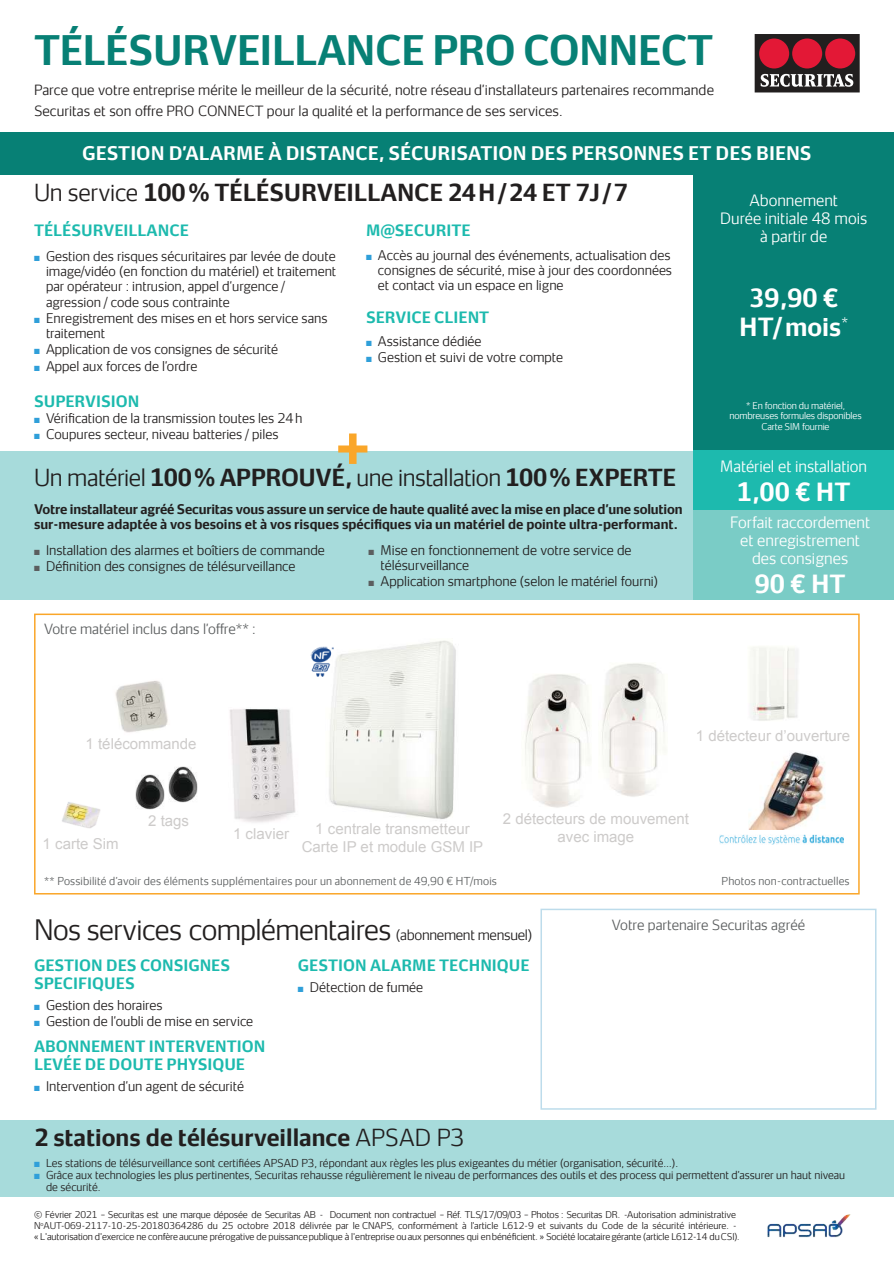
<style>
.page{position:relative;width:894px;height:1263px;background:#fff}
.page>*{position:absolute;margin:0;border:0;box-sizing:border-box;transform-origin:0 0}
.t1{font:700 60px "Securitas Sans TT";color:#faa629}
.t2{font:700 39px "Securitas Sans TT";letter-spacing:-.02em;color:#078075}
.t3{font:300 27px "Securitas Sans TT";letter-spacing:-.02em;color:#221f1f}
.t4{font:700 24px/28.8px "Securitas Sans TT";color:#fff;text-align:center}
.t5{font:700 22.5px "Securitas Sans TT";color:#221f1f}
.t6{font:300 22.5px "Securitas Sans TT";letter-spacing:-.02em;color:#221f1f}
.t7{font:700 18px "Securitas Sans TT";color:#fff}
.t8{font:700 15px/18px "Securitas Sans TT";color:#1dbaae}
.t9{font:15px/18px "Arial";color:#cdcbca;text-align:center}
.t10{font:300 15px/18px "Securitas Sans TT";color:#fff;text-align:center}
.t11{font:300 13.5px/21px "Securitas Sans TT";letter-spacing:.005em;color:#221f1f}
.t12{font:300 13.5px "Securitas Sans TT";color:#5b5e5f}
.t13{font:300 12.75px/15.3px "Securitas Sans TT";color:#221f1f}
.t14{font:700 12.75px/15.3px "Securitas Sans TT";letter-spacing:-.015em;color:#221f1f}
.t15{font:300 10.5px/12px "Securitas Sans TT";color:#221f1f}
.t16{font:300 10.5px "Securitas Sans TT";letter-spacing:.02em;color:#5b5e5f}
.t17{font:300 9px "Securitas Sans TT";letter-spacing:-.015em;color:#221f1f}
.t18{font:300 9px "Securitas Sans";color:#221f1f}
.t19{font:300 9px/10.8px "Securitas Sans TT";letter-spacing:-.015em;color:#fff;text-align:center}
.s1{font-weight:300}
.s2{color:#2f9fd9}
.s3{font-weight:700}
.s4{color:#5b5e5f}
.s5{font-size:13.5px}
.s6{font-family:"Securitas Sans"}
.s7{font-family:"Securitas Sans TT"}
</style>
<div class="page">
<div style="left:0;top:451px;width:893px;height:148px;background:#a7dbdb"></div>
<svg style="left:754px;top:34px;width:105px;height:58px"></svg>
<img style="left:767px;top:1214px;width:84px;height:24px">
<div style="left:693px;top:174px;width:200px;height:299px;background:#078075"></div>
<div style="left:693px;top:451px;width:200px;height:59px;background:#1dbaae"></div>
<div style="left:693px;top:510px;width:200px;height:89px;background:#7accc6"></div>
<div style="left:0;top:132px;width:893px;height:42px;background:#078075"></div>
<div style="left:0;top:1120px;width:893px;height:77px;background:#a7dbdb"></div>
<div style="left:34px;top:614px;width:825px;height:280px;border:2px solid #faa629"></div>
<div style="left:540px;top:909px;width:336px;height:201px;border:2px solid #bddceb"></div>
<img style="left:229px;top:709px;width:67px;height:114px">
<img style="left:325px;top:640px;width:131px;height:180px">
<img style="left:750px;top:647px;width:48px;height:74px">
<img style="left:135px;top:774px;width:29px;height:35px">
<img style="left:168px;top:767px;width:29px;height:35px">
<img style="left:115px;top:681px;width:53px;height:52px">
<img style="left:62px;top:802px;width:38px;height:26px">
<img style="left:525px;top:674px;width:66px;height:134px">
<img style="left:601px;top:663px;width:65px;height:134px">
<img style="left:719px;top:834px;width:124px;height:10px">
<img style="left:748px;top:752px;width:76px;height:77px">
<img style="left:310px;top:647px;width:23px;height:29px">
<h2 class="t2" style="left:34px;top:17px;width:680px">TÉLÉSURVEILLANCE PRO CONNECT</h2>
<p class="t11" style="left:34px;top:78px;width:681px">Parce que votre entreprise mérite le meilleur de la sécurité, notre réseau d’installateurs partenaires recommande<br>Securitas et son offre PRO CONNECT pour la qualité et la performance de ses services.</p>
<h3 class="t7" style="left:82px;top:138px;width:730px">GESTION D’ALARME À DISTANCE, SÉCURISATION DES PERSONNES ET DES BIENS</h3>
<h3 class="t5" style="left:34px;top:173px;width:595px"><span class="s1">Un service</span> 100% TÉLÉSURVEILLANCE 24H /24 ET 7J /7</h3>
<p class="t8" style="left:34px;top:220px;width:156px">TÉLÉSURVEILLANCE</p>
<p class="t13" style="left:46px;top:247px;width:291px;text-indent:-12px"><span class="s2">■</span> Gestion des risques sécuritaires par levée de doute image/vidéo (en fonction du matériel) et traitement par opérateur : intrusion, appel d’urgence / agression / code sous contrainte</p>
<p class="t13" style="left:46px;top:309px;width:283px;text-indent:-12px"><span class="s2">■</span> Enregistrement des mises en et hors service sans traitement</p>
<p class="t13" style="left:34px;top:340px;width:245px"><span class="s2">■</span> Application de vos consignes de sécurité</p>
<p class="t13" style="left:34px;top:357px;width:165px"><span class="s2">■</span> Appel aux forces de l’ordre</p>
<p class="t8" style="left:34px;top:390px;width:107px">SUPERVISION</p>
<p class="t13" style="left:34px;top:409px;width:270px"><span class="s2">■</span> Vérification de la transmission toutes les 24 h</p>
<p class="t13" style="left:34px;top:425px;width:246px"><span class="s2">■</span> Coupures secteur, niveau batteries / piles</p>
<p class="t8" style="left:366px;top:220px;width:106px">M@SECURITE</p>
<p class="t13" style="left:378px;top:246px;width:295px;text-indent:-12px"><span class="s2">■</span> Accès au journal des événements, actualisation des consignes de sécurité, mise à jour des coordonnées et contact via un espace en ligne</p>
<p class="t8" style="left:366px;top:307px;width:125px">SERVICE CLIENT</p>
<p class="t13" style="left:366px;top:332px;width:117px"><span class="s2">■</span> Assistance dédiée</p>
<p class="t13" style="left:366px;top:348px;width:198px"><span class="s2">■</span> Gestion et suivi de votre compte</p>
<h1 class="t1" style="left:334px;top:396px;width:39px">+</h1>
<h3 class="t6" style="left:34px;top:458px;width:643px">Un matériel <span class="s3">100% APPROUVÉ,</span> une installation <span class="s3">100% EXPERTE</span></h3>
<p class="t14" style="left:34px;top:500px;width:649px">Votre installateur agréé Securitas vous assure un service de haute qualité avec la mise en place d’une solution sur-mesure adaptée à vos besoins et à vos risques spécifiques via un matériel de pointe ultra-performant.</p>
<p class="t13" style="left:34px;top:541px;width:292px"><span class="s4">■</span> Installation des alarmes et boîtiers de commande</p>
<p class="t13" style="left:34px;top:557px;width:263px"><span class="s4">■</span> Définition des consignes de télésurveillance</p>
<p class="t13" style="left:380px;top:541px;width:252px;text-indent:-12px"><span class="s4">■</span> Mise en fonctionnement de votre service de télésurveillance</p>
<p class="t13" style="left:368px;top:572px;width:291px"><span class="s4">■</span> Application smartphone (selon le matériel fourni)</p>
<p class="t12" style="left:44px;top:618px;width:213px">Votre matériel inclus dans l’offre** :</p>
<p class="t10" style="left:720px;top:190px;width:148px">Abonnement<br>Durée initiale 48 mois à partir de</p>
<h3 class="t4" style="left:739px;top:280px;width:110px">39,90 €<br>HT/mois<sup>*</sup></h3>
<p class="t19" style="left:729px;top:399px;width:134px">* En fonction du matériel, nombreuses formules disponibles<br>Carte SIM fournie</p>
<p class="t10" style="left:720px;top:456px;width:148px">Matériel et installation</p>
<h3 class="t4" style="left:736px;top:474px;width:115px">1,00 € HT</h3>
<p class="t10" style="left:729px;top:512px;width:141px">Forfait raccordement et enregistrement des consignes</p>
<h3 class="t4" style="left:754px;top:567px;width:93px">90 € HT</h3>
<p class="t9" style="left:86px;top:735px;width:112px">1 télécommande</p>
<p class="t9" style="left:43px;top:834px;width:77px">1 carte Sim</p>
<p class="t9" style="left:148px;top:812px;width:42px">2 tags</p>
<p class="t9" style="left:695px;top:727px;width:156px">1 détecteur d’ouverture</p>
<p class="t9" style="left:233px;top:825px;width:57px">1 clavier</p>
<p class="t9" style="left:301px;top:820px;width:183px">1 centrale transmetteur<br>Carte IP et module GSM IP</p>
<p class="t9" style="left:502px;top:810px;width:187px">2 détecteurs de mouvement avec image</p>
<p class="t16" style="left:44px;top:872px;width:454px">** Possibilité d’avoir des éléments supplémentaires pour un abonnement de 49,90 € HT/mois</p>
<p class="t16" style="left:721px;top:872px;width:129px">Photos non-contractuelles</p>
<h3 class="t3" style="left:34px;top:907px;width:499px">Nos services complémentaires <span class="s5">(abonnement mensuel)</span></h3>
<p class="t8" style="left:34px;top:955px;width:198px">GESTION DES CONSIGNES<br>SPECIFIQUES</p>
<p class="t13" style="left:34px;top:996px;width:130px"><span class="s2">■</span> Gestion des horaires</p>
<p class="t13" style="left:34px;top:1012px;width:221px"><span class="s2">■</span> Gestion de l’oubli de mise en service</p>
<p class="t8" style="left:34px;top:1036px;width:233px">ABONNEMENT INTERVENTION<br>LEVÉE DE DOUTE PHYSIQUE</p>
<p class="t13" style="left:34px;top:1077px;width:211px"><span class="s2">■</span> Intervention d’un agent de sécurité</p>
<p class="t8" style="left:298px;top:955px;width:233px">GESTION ALARME TECHNIQUE</p>
<p class="t13" style="left:298px;top:978px;width:127px"><span class="s2">■</span> Détection de fumée</p>
<p class="t12" style="left:611px;top:913px;width:195px">Votre partenaire Securitas agréé</p>
<h3 class="t5" style="left:34px;top:1118px;width:432px">2 stations de télésurveillance <span class="s1">APSAD P3</span></h3>
<p class="t15" style="left:34px;top:1155px;width:645px"><span class="s2">■</span> Les stations de télésurveillance sont certifiées APSAD P3, répondant aux règles les plus exigeantes du métier (organisation, sécurité…).</p>
<p class="t15" style="left:46px;top:1167px;width:800px;text-indent:-12px"><span class="s2">■</span> Grâce aux technologies les plus pertinentes, Securitas rehausse régulièrement le niveau de performances des outils et des process qui permettent d’assurer un haut niveau de sécurité.</p>
<p class="t17" style="left:34px;top:1207px;width:703px">© Février 2021 – Securitas est une marque déposée de Securitas AB - Document non contractuel – Réf. TLS/17/09/03 – Photos : Securitas DR. -<span class="s6">Autorisation administrative</span></p>
<p class="t18" style="left:34px;top:1222px;width:703px">N<sup>o</sup>AUT-069-2117-10-25-20180364286 du 25 octobre 2018 délivrée par le CNAPS, conformément à l’article L612-9 et suivants du Code de la sécurité intérieure. <span class="s7">-</span></p>
<p class="t17" style="left:34px;top:1228px;width:706px">« L'autorisation d'exercice ne confère aucune prérogative de puissance publique à l'entreprise ou aux personnes qui enbénéficient. » Société locataire gérante (article L612-14 duCSI).</p>
</div>
